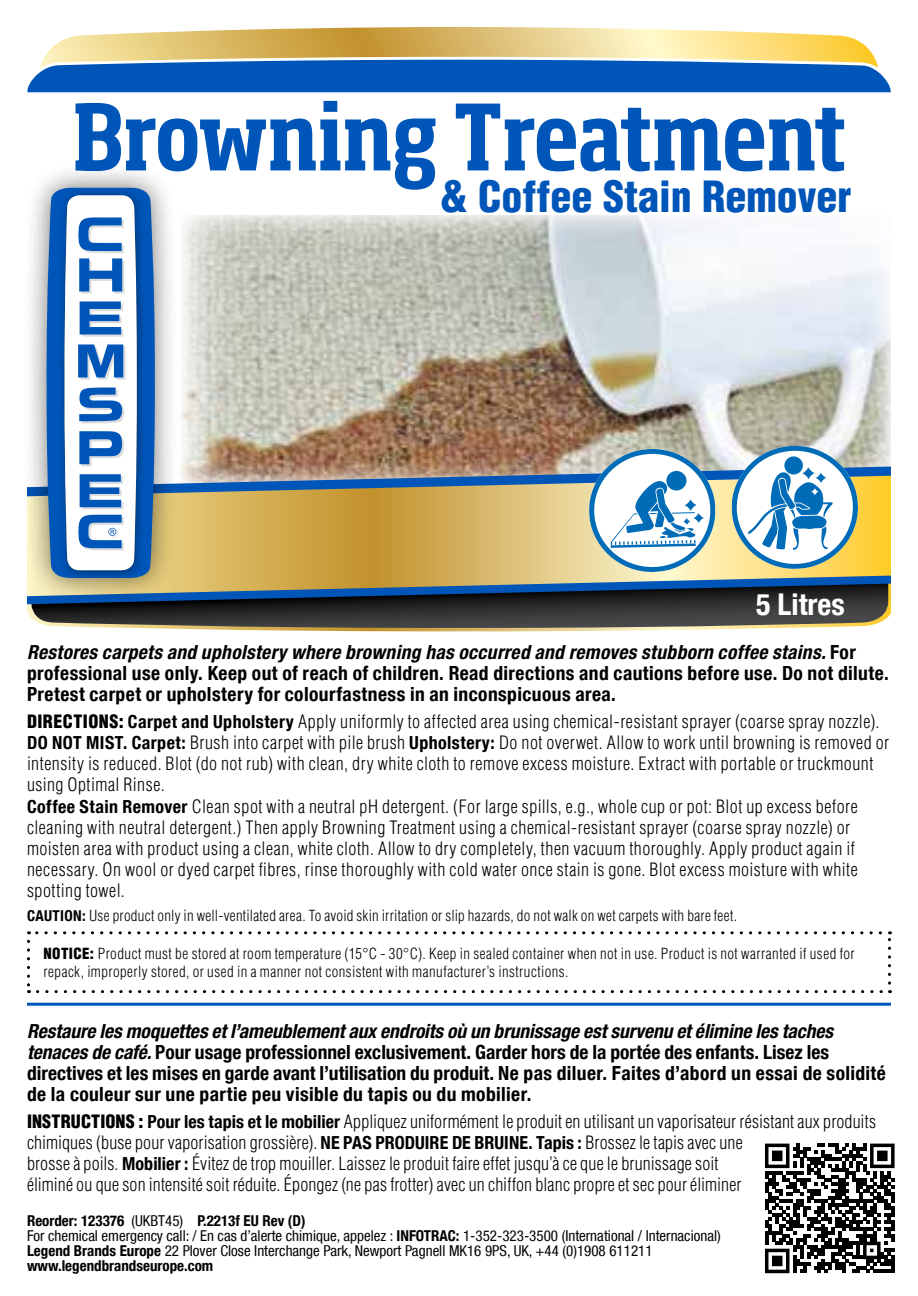
<style>
.page{position:relative;width:918px;height:1296px;background:#fff}
.page>*{position:absolute;margin:0;border:0;box-sizing:border-box;transform-origin:0 0}
.t1{font:700 condensed 90px "Soho Std";letter-spacing:-.005em;color:#0055b8}
.t2{font:900 condensed 42px "Helvetica LT Std";color:#0055b8}
.t3{font:700 condensed 30px "Helvetica Neue LT Com";color:#fff}
.t4{font:700 condensed 19.5px/21px "Helvetica Neue LT Com";letter-spacing:.02em;color:#000}
.t5{font:300 condensed 18px/21px "Helvetica LT Std";letter-spacing:.025em;color:#000}
.t6{font:300 condensed 15px/18px "Helvetica LT Std";letter-spacing:.025em;color:#000}
.t7{font:condensed 15px/15px "Helvetica Neue LT Com";color:#000}
.s1{font-style:italic}
.s2{font-weight:900}
.s3{font-family:"Helvetica Neue LT Com";font-weight:700}
.s4{font-weight:700}
</style>
<div class="page">
<hr style="left:27px;top:1003px;width:864px;height:3px;background:#0055b8">
<svg style="left:27px;top:941px;width:3px;height:52px"></svg>
<svg style="left:37px;top:990px;width:854px;height:3px"></svg>
<svg style="left:888px;top:931px;width:3px;height:52px"></svg>
<svg style="left:28px;top:931px;width:853px;height:3px"></svg>
<img style="left:180px;top:216px;width:710px;height:251px">
<svg style="left:27px;top:27px;width:864px;height:65px;background:#809ba6"></svg>
<svg style="left:27px;top:604px;width:864px;height:27px;background:#59554c"></svg>
<svg style="left:27px;top:467px;width:864px;height:137px;background:#514f51"></svg>
<svg style="left:179px;top:476px;width:712px;height:120px;background:#af9f68"></svg>
<div style="left:22px;top:163px;width:157px;height:439px;background:#000;opacity:.55"></div>
<svg style="left:47px;top:188px;width:108px;height:390px"></svg>
<svg style="left:588px;top:448px;width:129px;height:125px"></svg>
<svg style="left:685px;top:499px;width:12px;height:12px"></svg>
<svg style="left:730px;top:445px;width:129px;height:125px"></svg>
<svg style="left:765px;top:1144px;width:130px;height:129px"></svg>
<h1 class="t1" style="left:73px;top:80px;width:775px">Browning Treatment</h1>
<h2 class="t2" style="left:440px;top:170px;width:413px">&amp; Coffee Stain Remover</h2>
<h3 class="t3" style="left:756px;top:586px;width:90px">5 Litres</h3>
<p class="t4" style="left:27px;top:642px;width:863px"><span class="s1">Restores carpets and upholstery where browning has occurred and removes stubborn coffee stains.</span> For professional use only. Keep out of reach of children. Read directions and cautions before use. Do not dilute.<br>Pretest carpet or upholstery for colourfastness in an inconspicuous area.</p>
<p class="t5" style="left:27px;top:711px;width:864px"><span class="s2">DIRECTIONS:</span> <span class="s3">Carpet and Upholstery</span> Apply uniformly to affected area using chemical-resistant sprayer (coarse spray nozzle).<br><span class="s3">DO NOT MIST. Carpet:</span> Brush into carpet with pile brush <span class="s3">Upholstery:</span> Do not overwet. Allow to work until browning is removed or intensity is reduced. Blot (do not rub) with clean, dry white cloth to remove excess moisture. Extract with portable or truckmount using Optimal Rinse.<br><span class="s3">Coffee Stain Remover</span> Clean spot with a neutral pH detergent. (For large spills, e.g., whole cup or pot: Blot up excess before cleaning with neutral detergent.) Then apply Browning Treatment using a chemical-resistant sprayer (coarse spray nozzle) or moisten area with product using a clean, white cloth. Allow to dry completely, then vacuum thoroughly. Apply product again if necessary. On wool or dyed carpet fibres, rinse thoroughly with cold water once stain is gone. Blot excess moisture with white spotting towel.</p>
<p class="t6" style="left:27px;top:906px;width:712px"><span class="s3">CAUTION:</span> Use product only in well-ventilated area. To avoid skin irritation or slip hazards, do not walk on wet carpets with bare feet.</p>
<p class="t6" style="left:44px;top:944px;width:813px"><span class="s2">NOTICE:</span> Product must be stored at room temperature (15°C - 30°C). Keep in sealed container when not in use. Product is not warranted if used for repack, improperly stored, or used in a manner not consistent with manufacturer’s instructions.</p>
<p class="t4" style="left:27px;top:1020px;width:860px"><span class="s1">Restaure les moquettes et l’ameublement aux endroits où un brunissage est survenu et élimine les taches tenaces de café.</span> Pour usage professionnel exclusivement. Garder hors de la portée des enfants. Lisez les directives et les mises en garde avant l’utilisation du produit. Ne pas diluer. Faites d’abord un essai de solidité de la couleur sur une partie peu visible du tapis ou du mobilier.</p>
<p class="t5" style="left:27px;top:1111px;width:851px"><span class="s2">INSTRUCTIONS :</span> <span class="s3">Pour les tapis et le mobilier</span> Appliquez uniformément le produit en utilisant un vaporisateur résistant aux produits chimiques (buse pour vaporisation grossière). <span class="s3">NE PAS PRODUIRE DE BRUINE. Tapis :</span> Brossez le tapis avec une<br>brosse à poils. <span class="s3">Mobilier :</span> Évitez de trop mouiller. Laissez le produit faire effet jusqu’à ce que le brunissage soit<br>éliminé ou que son intensité soit réduite. Épongez (ne pas frotter) avec un chiffon blanc propre et sec pour éliminer</p>
<p class="t7" style="left:27px;top:1213px;width:695px"><span class="s4">Reorder: 123376</span> (UKBT45) <span class="s4">P.2213f EU Rev (D)<br></span>For chemical emergency call: / En cas d’alerte chimique, appelez : <span class="s4">INFOTRAC:</span> 1-352-323-3500 (International / Internacional)<br><span class="s4">Legend Brands Europe</span> 22 Plover Close Interchange Park, Newport Pagnell MK16 9PS, UK, +44 (0)1908 611211 <span class="s4">www.legendbrandseurope.com</span></p>
</div>
